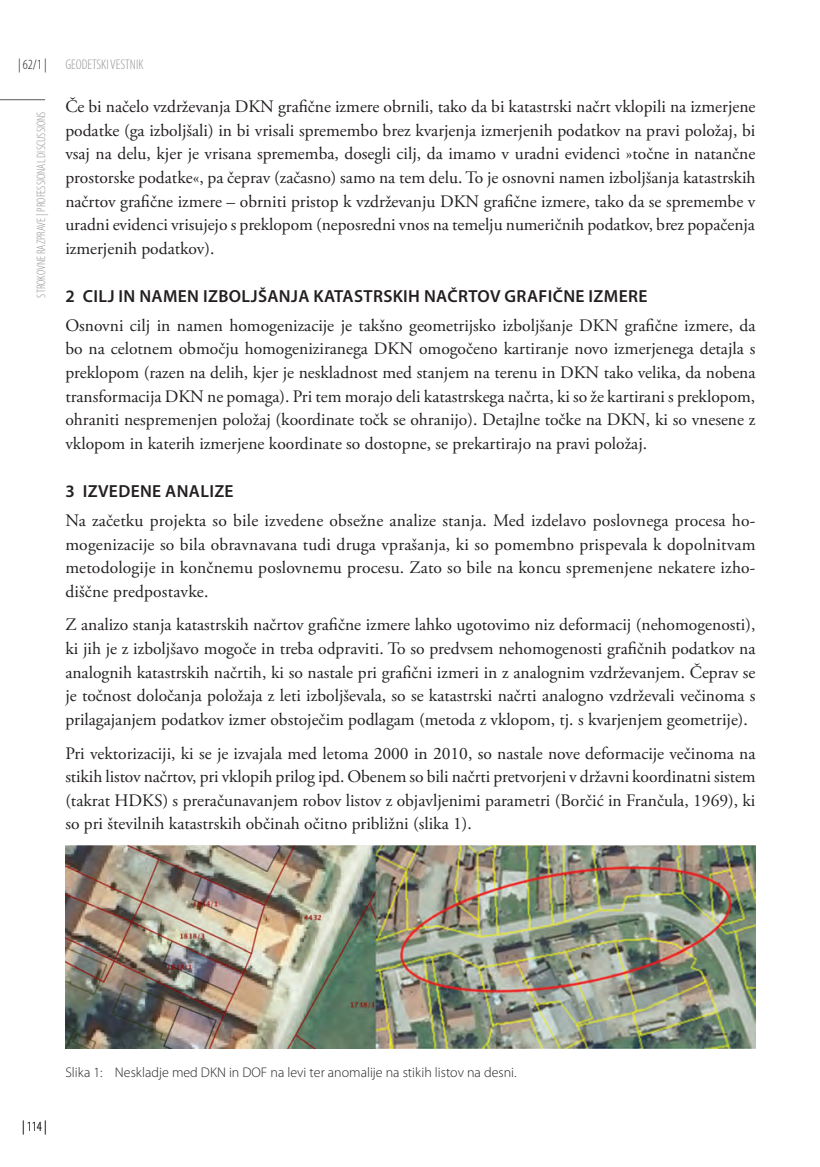
<style>
.page{position:relative;width:820px;height:1167px;background:#fff}
.page>*{position:absolute;margin:0;border:0;box-sizing:border-box;transform-origin:0 0}
.t1{font:17.5px/23.6px "Adobe Garamond Pro";color:#231f20;text-align:justify}
.t2{font:600 17.5px "Myriad Pro";letter-spacing:.02em;color:#231f20}
.t3{font:300 14px "Myriad Pro";color:#231f20}
.t4{font:300 condensed 14px "Myriad Pro";color:#939598}
.t5{font:300 condensed 14px "Myriad Pro";color:#231f20}
.t6{font:300 condensed 12.25px "Myriad Pro";color:#939598}
</style>
<div class="page">
<hr style="left:0;top:99px;width:45px;height:1px;background:#57585a">
<img style="left:65px;top:845px;width:690px;height:203px">
<p class="t5" style="left:18px;top:56px;width:30px">| 62/1 |</p>
<p class="t4" style="left:65px;top:56px;width:80px">GEODETSKI VESTNIK</p>
<p class="t6" style="left:34px;top:297px;width:187px;rotate:-90deg">STROKOVNE RAZPRAVE | PROFESSIONAL DISCUSSIONS</p>
<p class="t1" style="left:65px;top:95px;width:691px">Če bi načelo vzdrževanja DKN grafične izmere obrnili, tako da bi katastrski načrt vklopili na izmerjene podatke (ga izboljšali) in bi vrisali spremembo brez kvarjenja izmerjenih podatkov na pravi položaj, bi vsaj na delu, kjer je vrisana sprememba, dosegli cilj, da imamo v uradni evidenci »točne in natančne prostorske podatke«, pa čeprav (začasno) samo na tem delu. To je osnovni namen izboljšanja katastrskih načrtov grafične izmere – obrniti pristop k vzdrževanju DKN grafične izmere, tako da se spremembe v uradni evidenci vrisujejo s preklopom (neposredni vnos na temelju numeričnih podatkov, brez popačenja izmerjenih podatkov).</p>
<p class="t2" style="left:65px;top:285px;width:149px">2CILJ INNAMEN IZBOLJŠANJA</p>
<p class="t2" style="left:313px;top:285px;width:69px">KATAS TRSKI</p>
<p class="t2" style="left:408px;top:285px;width:28px">H NAČR</p>
<p class="t2" style="left:468px;top:285px;width:90px">TOV GRAFIČNE</p>
<p class="t2" style="left:588px;top:285px;width:40px">IZMERE</p>
<p class="t1" style="left:65px;top:314px;width:691px">Osnovni cilj in namen homogenizacije je takšno geometrijsko izboljšanje DKN grafične izmere, da bo na celotnem območju homogeniziranega DKN omogočeno kartiranje novo izmerjenega detajla s preklopom (razen na delih, kjer je neskladnost med stanjem na terenu in DKN tako velika, da nobena transformacija DKN ne pomaga). Pri tem morajo deli katastrskega načrta, ki so že kartirani s preklopom, ohraniti nespremenjen položaj (koordinate točk se ohranijo). Detajlne točke na DKN, ki so vnesene z vklopom in katerih izmerjene koordinate so dostopne, se prekartirajo na pravi položaj.</p>
<p class="t2" style="left:65px;top:480px;width:27px">3 IZVEDENE</p>
<p class="t2" style="left:165px;top:480px;width:11px">ANALIZE</p>
<p class="t1" style="left:65px;top:509px;width:691px">Na začetku projekta so bile izvedene obsežne analize stanja. Med izdelavo poslovnega procesa ho&shy;mogenizacije so bila obravnavana tudi druga vprašanja, ki so pomembno prispevala k dopolnitvam metodologije in končnemu poslovnemu procesu. Zato so bile na koncu spremenjene nekatere izho&shy;diščne predpostavke.</p>
<p class="t1" style="left:65px;top:613px;width:691px">Z analizo stanja katastrskih načrtov grafične izmere lahko ugotovimo niz deformacij (nehomogenosti), ki jih je z izboljšavo mogoče in treba odpraviti. To so predvsem nehomogenosti grafičnih podatkov na analognih katastrskih načrtih, ki so nastale pri grafični izmeri in z analognim vzdrževanjem. Čeprav se je točnost določanja položaja z leti izboljševala, so se katastrski načrti analogno vzdrževali večinoma s prilagajanjem podatkov izmer obstoječim podlagam (metoda z vklopom, tj. s kvarjenjem geometrije).</p>
<p class="t1" style="left:65px;top:741px;width:691px">Pri vektorizaciji, ki se je izvajala med letoma 2000 in 2010, so nastale nove deformacije večinoma na stikih listov načrtov, pri vklopih prilog ipd. Obenem so bili načrti pretvorjeni v državni koordinatni sistem (takrat HDKS) s preračunavanjem robov listov z objavljenimi parametri (Borčić in Frančula, 1969), ki so pri številnih katastrskih občinah očitno približni (slika 1).</p>
<p class="t5" style="left:22px;top:1117px;width:26px">| 114 |</p>
<p class="t3" style="left:65px;top:1063px;width:452px">Slika 1: Neskladje med DKN in DOF na levi ter anomalije na stikih listov na desni.</p>
</div>
